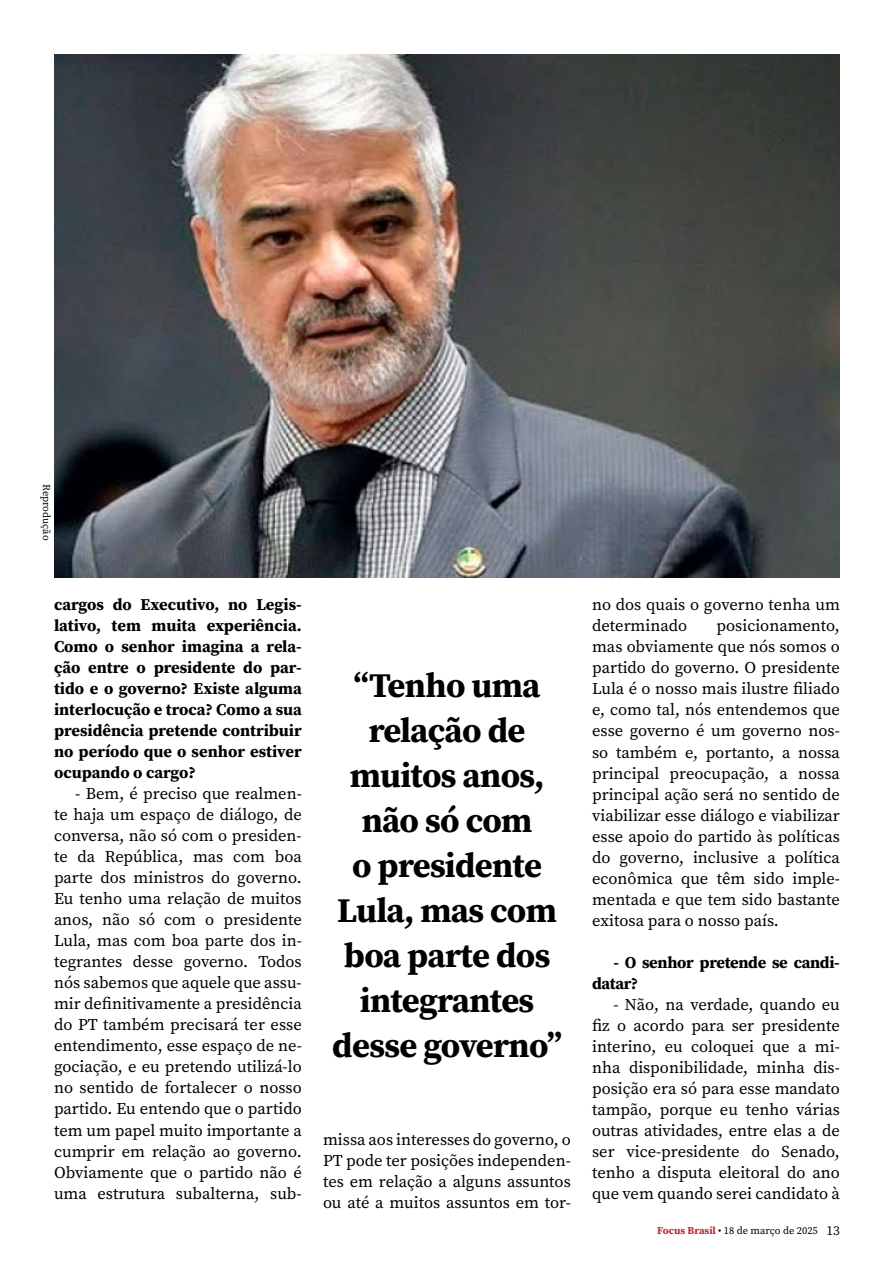
<style>
.page{position:relative;width:893px;height:1263px;background:#fff}
.page>*{position:absolute;margin:0;border:0;box-sizing:border-box;transform-origin:0 0}
.t1{font:700 34.5px/45px "Source Serif Pro";letter-spacing:-.02em;color:#000;text-align:center}
.t2{font:16.5px/21px "Source Serif Pro";color:#000;text-align:justify}
.t3{font:700 16.5px/21px "Source Serif Pro";letter-spacing:-.005em;color:#000;text-align:justify}
.t4{font:10.5px "Source Serif Pro";color:#000}
.s1{font-weight:700;color:#b72735}
.s2{font-size:13.5px}
</style>
<div class="page">
<img style="left:54px;top:54px;width:786px;height:523px">
<p class="t4" style="left:54px;top:484px;width:58px;rotate:90deg">Reprodução</p>
<p class="t3" style="left:54px;top:594px;width:249px">cargos do Executivo, no Legis&shy;lativo, tem muita experiência.<br>Como o senhor imagina a rela&shy;ção entre o presidente do par&shy;tido e o governo? Existe alguma interlocução e troca? Como a sua presidência pretende contribuir no período que o senhor estiver ocupando o cargo?</p>
<p class="t2" style="left:54px;top:783px;width:249px;text-indent:21px">- Bem, é preciso que realmen&shy;te haja um espaço de diálogo, de conversa, não só com o presiden&shy;te da República, mas com boa parte dos ministros do governo.<br>Eu tenho uma relação de muitos anos, não só com o presidente Lula, mas com boa parte dos in&shy;tegrantes desse governo. Todos nós sabemos que aquele que assu&shy;mir definitivamente a presidência do PT também precisará ter esse entendimento, esse espaço de ne&shy;gociação, e eu pretendo utilizá-lo no sentido de fortalecer o nosso partido. Eu entendo que o partido tem um papel muito importante a cumprir em relação ao governo.<br>Obviamente que o partido não é uma estrutura subalterna, sub-</p>
<h1 class="t1" style="left:332px;top:663px;width:231px">“Tenho uma relação de muitos anos, não só com<br>o presidente<br>Lula, mas com boa parte dos integrantes desse governo”</h1>
<p class="t2" style="left:323px;top:1129px;width:249px">missa aos interesses do governo, o PT pode ter posições independen&shy;tes em relação a alguns assuntos ou até a muitos assuntos em tor-</p>
<p class="t2" style="left:592px;top:594px;width:249px">no dos quais o governo tenha um determinado</p>
<p class="t2" style="left:592px;top:615px;width:249px;text-indent:124px">posicionamento, mas obviamente que nós somos o partido do governo. O presidente Lula é o nosso mais ilustre filiado e, como tal, nós entendemos que esse governo é um governo nos&shy;so também e, portanto, a nossa principal preocupação, a nossa principal ação será no sentido de viabilizar esse diálogo e viabilizar esse apoio do partido às políticas do governo, inclusive a política econômica que têm sido imple&shy;mentada e que tem sido bastante exitosa para o nosso país.</p>
<p class="t3" style="left:592px;top:951px;width:249px;text-indent:21px">- O senhor pretende se candi&shy;datar?</p>
<p class="t2" style="left:592px;top:993px;width:249px;text-indent:21px">- Não, na verdade, quando eu fiz o acordo para ser presidente interino, eu coloquei que a mi&shy;nha disponibilidade, minha dis&shy;posição era só para esse mandato tampão, porque eu tenho várias outras atividades, entre elas a de ser vice-presidente do Senado, tenho a disputa eleitoral do ano que vem quando serei candidato à</p>
<p class="t4" style="left:657px;top:1224px;width:184px"><span class="s1">Focus Brasil</span> • 18 de março de 2025 <span class="s2">13</span></p>
</div>
